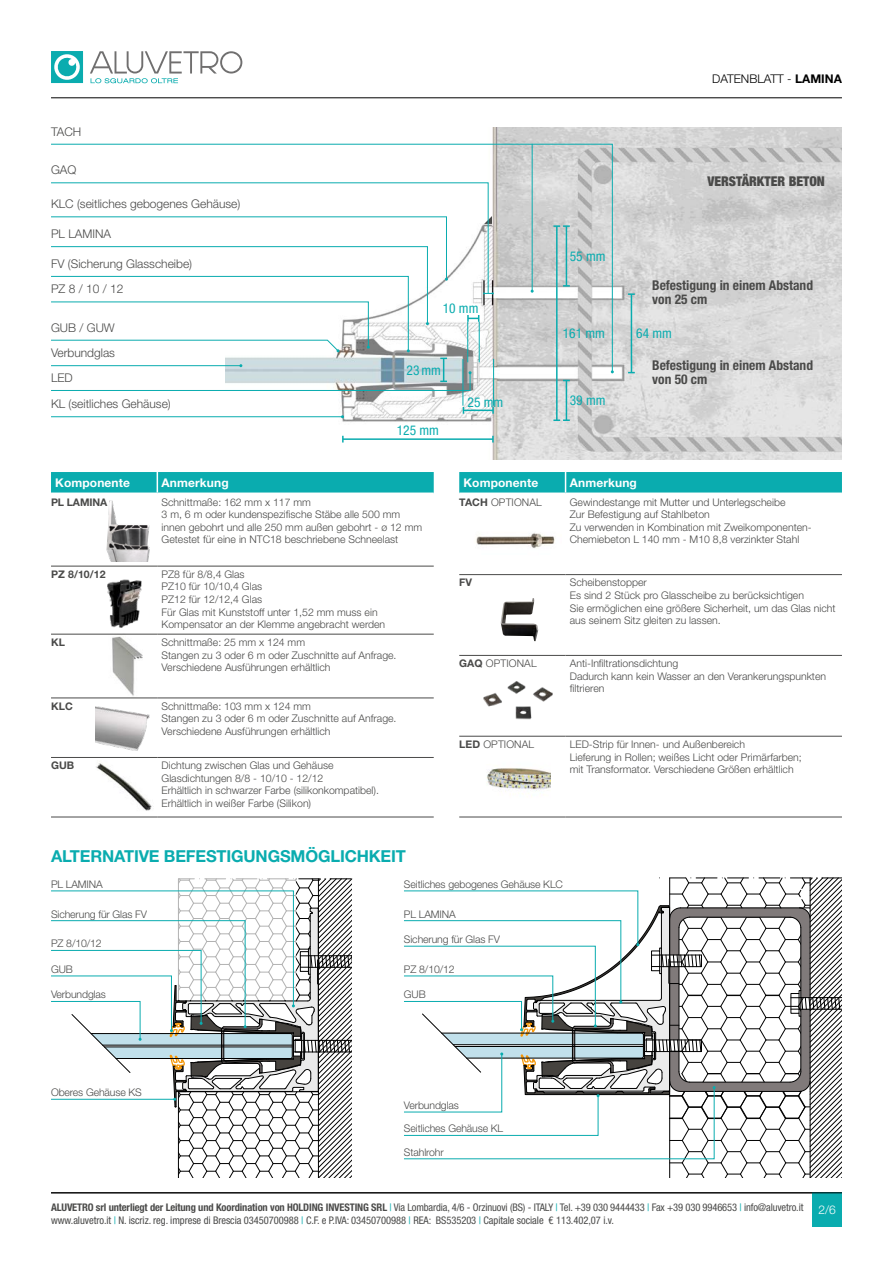
<style>
.page{position:relative;width:893px;height:1263px;background:#fff}
.page>*{position:absolute;margin:0;border:0;box-sizing:border-box;transform-origin:0 0}
.t1{font:700 16.5px "Helvetica Neue LT Std";letter-spacing:-.01em;color:#0aacaf}
.t2{font:700 condensed 13.5px/13.5px "Helvetica Neue LT Std";color:#4a4a49}
.t3{font:condensed 13.5px "Helvetica Neue LT Std";color:#0aacaf}
.t4{font:900 condensed 13.5px "Helvetica Neue LT Std";color:#4a4a49}
.t5{font:300 12px/25.5px "Helvetica Neue LT Std";color:#4a4a49}
.t6{font:700 12px "Helvetica Neue LT Std";letter-spacing:.01em;color:#fff}
.t7{font:300 12px "Helvetica Neue LT Std";color:#000}
.t8{font:300 12px "Helvetica Neue LT Std";color:#fff}
.t9{font:300 10.5px/12.6px "Helvetica Neue LT Std";color:#4a4a49}
.t10{font:condensed 10.5px/12.6px "Helvetica Neue LT Std";letter-spacing:-.005em;color:#4a4a49}
.t11{font:700 10.5px "Helvetica Neue LT Std";letter-spacing:.01em;color:#4a4a49}
.t12{font:700 10.5px "Helvetica Neue LT Std";letter-spacing:-.01em;color:#4a4a49}
.s1{font-weight:700}
.s2{color:#0aacaf}
</style>
<div class="page">
<img style="left:225px;top:128px;width:617px;height:331px">
<svg style="left:90px;top:51px;width:152px;height:32px"></svg>
<svg style="left:51px;top:51px;width:32px;height:32px"></svg>
<hr style="left:51px;top:97px;width:791px;height:1px;background:#000">
<hr style="left:51px;top:416px;width:291px;height:1px;background:#0aacaf">
<div style="left:812px;top:1193px;width:30px;height:34px;background:#0aacaf"></div>
<hr style="left:51px;top:1192px;width:791px;height:1px;background:#000">
<hr style="left:556px;top:226px;width:2px;height:194px;background:#0aacaf">
<hr style="left:343px;top:438px;width:150px;height:2px;background:#0aacaf">
<hr style="left:631px;top:294px;width:1px;height:79px;background:#0aacaf">
<svg style="left:628px;top:293px;width:7px;height:2px"></svg>
<hr style="left:566px;top:380px;width:1px;height:40px;background:#0aacaf">
<svg style="left:553px;top:419px;width:17px;height:2px"></svg>
<svg style="left:51px;top:143px;width:562px;height:230px"></svg>
<hr style="left:532px;top:144px;width:1px;height:147px;background:#0aacaf">
<svg style="left:51px;top:182px;width:438px;height:112px"></svg>
<svg style="left:483px;top:292px;width:11px;height:2px"></svg>
<div style="left:459px;top:472px;width:383px;height:20px;background:#0aacaf"></div>
<hr style="left:459px;top:574px;width:107px;height:1px;background:#4a4a49">
<hr style="left:566px;top:574px;width:276px;height:1px;background:#4a4a49">
<hr style="left:459px;top:655px;width:107px;height:1px;background:#4a4a49">
<hr style="left:566px;top:655px;width:276px;height:1px;background:#4a4a49">
<hr style="left:459px;top:736px;width:107px;height:1px;background:#4a4a49">
<hr style="left:566px;top:736px;width:276px;height:1px;background:#4a4a49">
<hr style="left:459px;top:817px;width:107px;height:1px;background:#4a4a49">
<hr style="left:566px;top:817px;width:276px;height:1px;background:#4a4a49">
<img style="left:476px;top:533px;width:79px;height:16px">
<img style="left:483px;top:681px;width:70px;height:39px">
<img style="left:486px;top:768px;width:65px;height:29px">
<div style="left:51px;top:472px;width:383px;height:20px;background:#0aacaf"></div>
<hr style="left:51px;top:566px;width:106px;height:1px;background:#4a4a49">
<hr style="left:157px;top:566px;width:277px;height:1px;background:#4a4a49">
<hr style="left:51px;top:634px;width:106px;height:1px;background:#4a4a49">
<hr style="left:157px;top:634px;width:277px;height:1px;background:#4a4a49">
<hr style="left:51px;top:698px;width:106px;height:1px;background:#4a4a49">
<hr style="left:157px;top:698px;width:277px;height:1px;background:#4a4a49">
<hr style="left:51px;top:757px;width:106px;height:1px;background:#4a4a49">
<hr style="left:157px;top:757px;width:277px;height:1px;background:#4a4a49">
<hr style="left:51px;top:817px;width:106px;height:1px;background:#4a4a49">
<hr style="left:157px;top:817px;width:277px;height:1px;background:#4a4a49">
<img style="left:96px;top:763px;width:56px;height:48px">
<img style="left:106px;top:500px;width:44px;height:61px">
<img style="left:107px;top:579px;width:35px;height:49px">
<img style="left:103px;top:634px;width:47px;height:62px">
<img style="left:96px;top:706px;width:54px;height:45px">
<img style="left:501px;top:598px;width:37px;height:43px">
<svg style="left:404px;top:877px;width:438px;height:301px"></svg>
<svg style="left:51px;top:878px;width:302px;height:300px"></svg>
<svg style="left:51px;top:358px;width:421px;height:33px"></svg>
<svg style="left:467px;top:315px;width:12px;height:7px"></svg>
<hr style="left:467px;top:322px;width:1px;height:40px;background:#0aacaf">
<hr style="left:479px;top:322px;width:1px;height:40px;background:#0aacaf">
<hr style="left:463px;top:359px;width:1px;height:47px;background:#0aacaf">
<hr style="left:493px;top:359px;width:1px;height:47px;background:#0aacaf">
<hr style="left:463px;top:410px;width:30px;height:1px;background:#0aacaf">
<svg style="left:492px;top:407px;width:2px;height:7px"></svg>
<p class="t5" style="left:51px;top:119px;width:32px">TACH</p>
<p class="t5" style="left:51px;top:157px;width:27px">GAQ</p>
<p class="t5" style="left:51px;top:191px;width:191px">KLC (seitliches gebogenes Gehäuse)</p>
<p class="t5" style="left:51px;top:221px;width:62px">PL LAMINA</p>
<p class="t5" style="left:51px;top:251px;width:143px">FV (Sicherung Glasscheibe)</p>
<p class="t5" style="left:51px;top:276px;width:74px">PZ 8 / 10 / 12</p>
<p class="t5" style="left:51px;top:314px;width:66px">GUB / GUW<br>Verbundglas</p>
<p class="t5" style="left:51px;top:365px;width:23px">LED</p>
<p class="t5" style="left:51px;top:391px;width:121px">KL (seitliches Gehäuse)</p>
<p class="t3" style="left:443px;top:301px;width:37px">10 mm</p>
<p class="t3" style="left:407px;top:362px;width:36px">23 mm</p>
<p class="t3" style="left:397px;top:422px;width:44px">125 mm</p>
<p class="t3" style="left:467px;top:394px;width:37px">25 mm</p>
<p class="t7" style="left:712px;top:71px;width:131px">DATENBLATT - <span class="s1">LAMINA</span></p>
<p class="t3" style="left:570px;top:248px;width:37px">55 mm</p>
<p class="t3" style="left:563px;top:325px;width:44px">161 mm</p>
<p class="t3" style="left:570px;top:392px;width:37px">39 mm</p>
<p class="t4" style="left:707px;top:172px;width:119px">VERSTÄRKTER BETON</p>
<p class="t2" style="left:652px;top:279px;width:162px">Befestigung in einem Abstand von 25 cm</p>
<p class="t3" style="left:636px;top:325px;width:37px">64 mm</p>
<p class="t2" style="left:652px;top:358px;width:162px">Befestigung in einem Abstand von 50 cm</p>
<p class="t6" style="left:55px;top:475px;width:76px">Komponente</p>
<p class="t6" style="left:162px;top:475px;width:69px">Anmerkung</p>
<p class="t12" style="left:51px;top:495px;width:58px">PL LAMINA</p>
<p class="t9" style="left:162px;top:495px;width:262px">Schnittmaße: 162 mm x 117 mm<br>3 m, 6 m oder kundenspezifische Stäbe alle 500 mm innen gebohrt und alle 250 mm außen gebohrt - ø 12 mm Getestet für eine in NTC18 beschriebene Schneelast</p>
<p class="t11" style="left:51px;top:568px;width:56px">PZ 8/10/12</p>
<p class="t9" style="left:162px;top:568px;width:225px">PZ8 für 8/8,4 Glas<br>PZ10 für 10/10,4 Glas<br>PZ12 für 12/12,4 Glas<br>Für Glas mit Kunststoff unter 1,52 mm muss ein<br>Kompensator an der Klemme angebracht werden</p>
<p class="t11" style="left:51px;top:636px;width:15px">KL</p>
<p class="t9" style="left:162px;top:636px;width:236px">Schnittmaße: 25 mm x 124 mm<br>Stangen zu 3 oder 6 m oder Zuschnitte auf Anfrage.<br>Verschiedene Ausführungen erhältlich</p>
<p class="t11" style="left:51px;top:699px;width:23px">KLC</p>
<p class="t9" style="left:162px;top:699px;width:236px">Schnittmaße: 103 mm x 124 mm<br>Stangen zu 3 oder 6 m oder Zuschnitte auf Anfrage.<br>Verschiedene Ausführungen erhältlich</p>
<p class="t11" style="left:51px;top:759px;width:25px">GUB</p>
<p class="t9" style="left:162px;top:759px;width:219px">Dichtung zwischen Glas und Gehäuse Glasdichtungen 8/8 - 10/10 - 12/12<br>Erhältlich in schwarzer Farbe (silikonkompatibel).<br>Erhältlich in weißer Farbe (Silikon)</p>
<h1 class="t1" style="left:51px;top:846px;width:356px">ALTERNATIVE BEFESTIGUNGSMÖGLICHKEIT</h1>
<p class="t6" style="left:463px;top:475px;width:76px">Komponente</p>
<p class="t6" style="left:570px;top:475px;width:69px">Anmerkung</p>
<p class="t9" style="left:459px;top:495px;width:84px"><span class="s1">TACH</span> OPTIONAL</p>
<p class="t9" style="left:570px;top:495px;width:243px">Gewindestange mit Mutter und Unterlegscheibe<br>Zur Befestigung auf Stahlbeton<br>Zu verwenden in Kombination mit Zweikomponenten-Chemiebeton L 140 mm - M10 8,8 verzinkter Stahl</p>
<p class="t11" style="left:459px;top:576px;width:14px">FV</p>
<p class="t9" style="left:570px;top:576px;width:267px">Scheibenstopper<br>Es sind 2 Stück pro Glasscheibe zu berücksichtigen<br>Sie ermöglichen eine größere Sicherheit, um das Glas nicht aus seinem Sitz gleiten zu lassen.</p>
<p class="t9" style="left:459px;top:657px;width:79px"><span class="s1">GAQ</span> OPTIONAL</p>
<p class="t9" style="left:570px;top:657px;width:258px">Anti-Infiltrationsdichtung<br>Dadurch kann kein Wasser an den Verankerungspunkten filtrieren</p>
<p class="t9" style="left:459px;top:738px;width:76px"><span class="s1">LED</span> OPTIONAL</p>
<p class="t9" style="left:570px;top:738px;width:234px">LED-Strip für Innen- und Außenbereich<br>Lieferung in Rollen; weißes Licht oder Primärfarben; mit Transformator. Verschiedene Größen erhältlich</p>
<p class="t9" style="left:51px;top:877px;width:53px">PL LAMINA</p>
<p class="t9" style="left:404px;top:877px;width:160px">Seitliches gebogenes Gehäuse KLC</p>
<p class="t9" style="left:404px;top:907px;width:53px">PL LAMINA</p>
<p class="t9" style="left:51px;top:937px;width:52px">PZ 8/10/12</p>
<p class="t9" style="left:51px;top:962px;width:23px">GUB</p>
<p class="t9" style="left:404px;top:962px;width:52px">PZ 8/10/12</p>
<p class="t9" style="left:51px;top:988px;width:56px">Verbundglas</p>
<p class="t9" style="left:404px;top:988px;width:23px">GUB</p>
<p class="t9" style="left:51px;top:907px;width:97px">Sicherung für Glas FV</p>
<p class="t9" style="left:404px;top:933px;width:97px">Sicherung für Glas FV</p>
<p class="t9" style="left:51px;top:1086px;width:92px">Oberes Gehäuse KS</p>
<p class="t9" style="left:404px;top:1099px;width:56px">Verbundglas</p>
<p class="t9" style="left:404px;top:1122px;width:101px">Seitliches Gehäuse KL</p>
<p class="t9" style="left:404px;top:1145px;width:41px">Stahlrohr</p>
<p class="t10" style="left:51px;top:1201px;width:754px"><span class="s1">ALUVETRO srl unterliegt der Leitung und Koordination von HOLDING INVESTING SRL</span> <span class="s2">|</span> Via Lombardia, 4/6 - Orzinuovi (BS) - ITALY <span class="s2">|</span> Tel. +39 030 9444433 <span class="s2">|</span> Fax +39 030 9946653 <span class="s2">|</span> info@aluvetro.it www.aluvetro.it <span class="s2">|</span> N. iscriz. reg. imprese di Brescia 03450700988 <span class="s2">|</span> C.F. e P.IVA: 03450700988 <span class="s2">|</span> REA: BS535203 <span class="s2">|</span> Capitale sociale € 113.402,07 i.v.</p>
<p class="t8" style="left:818px;top:1202px;width:19px">2/6</p>
</div>
